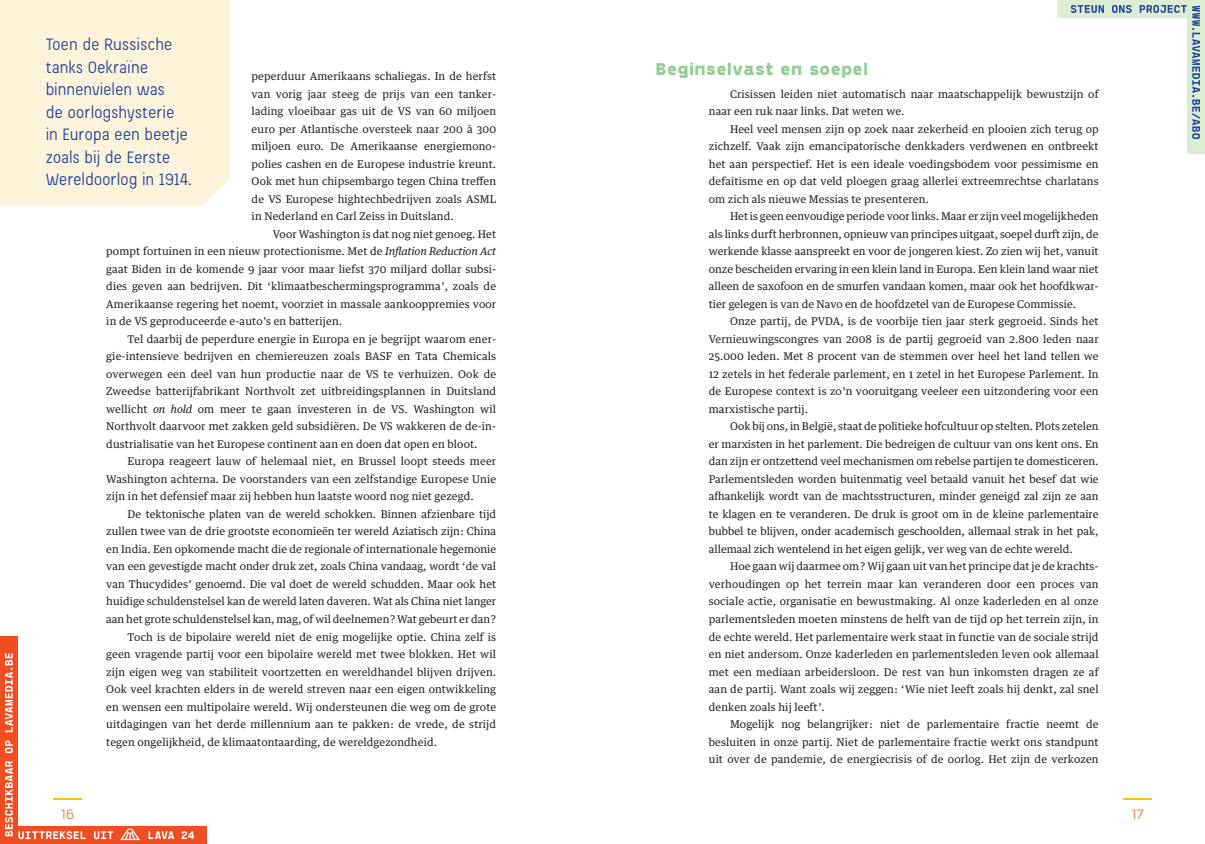
<style>
.page{position:relative;width:1205px;height:844px;background:#fff}
.page>*{position:absolute;margin:0;border:0;box-sizing:border-box;transform-origin:0 0}
._3_4_Lava_-_article{font:17.5px/22.5px "Beauchef";letter-spacing:.025em;color:#1f439b}
._3_3_Lava_-_article{font:800 17.5px "Gosha Sans";letter-spacing:.01em;color:#93cd94}
.t1{font:300 13.75px "Gosha Sans";color:#f47721}
.t2{font:800 11px "Cartograph Mono CF";color:#fff}
._3_2_Lava_-_article{font:10.62px/17.5px "Guardian Text Egyp";letter-spacing:.01em;color:#231f20;text-align:justify}
.s1{font-style:italic}
</style>
<div class="page">
<div style="left:0;top:0;width:230px;height:206px;background:#fef4db"></div>
<svg style="left:1123px;top:798px;width:29px;height:1px"></svg>
<div style="left:1057px;top:0;width:148px;height:18px;background:#ddedd4"></div>
<div style="left:1187px;top:0;width:18px;height:154px;background:#ddedd4"></div>
<div style="left:0;top:826px;width:207px;height:17px;background:#f04d22"></div>
<div style="left:0;top:636px;width:18px;height:207px;background:#f04d22"></div>
<svg style="left:5px;top:653px;width:169px;height:186px"></svg>
<svg style="left:1071px;top:5px;width:115px;height:8px"></svg>
<svg style="left:1192px;top:6px;width:8px;height:133px"></svg>
<p class="_3_4_Lava_-_article" style="left:46px;top:33px;width:147px">Toen de Russische tanks Oekraïne binnenvielen was<br>de oorlogshysterie<br>in Europa een beetje zoals bij de Eerste<br>Wereldoorlog in 1914.</p>
<p class="_3_2_Lava_-_article" style="left:252px;top:66px;width:246px">peperduur Amerikaans schaliegas. In de herfst van vorig jaar steeg de prijs van een tanker&shy;lading vloeibaar gas uit de VS van 60 miljoen euro per Atlantische oversteek naar 200 à 300 miljoen euro. De Amerikaanse energiemono&shy;polies cashen en de Europese industrie kreunt.<br>Ook met hun chipsembargo tegen China treffen de VS Europese hightechbedrijven zoals ASML in Nederland en Carl Zeiss in Duitsland.</p>
<p class="_3_2_Lava_-_article" style="left:106px;top:224px;width:391px;text-indent:167px">Voor Washington is dat nog niet genoeg. Het pompt fortuinen in een nieuw protectionisme. Met de <span class="s1">Inflation Reduction Act </span>gaat Biden in de komende 9 jaar voor maar liefst 370 miljard dollar subsi&shy;dies geven aan bedrijven. Dit ‘klimaatbeschermingsprogramma’, zoals de Amerikaanse regering het noemt, voorziet in massale aankooppremies voor in de VS geproduceerde e-auto’s en batterijen.</p>
<p class="_3_2_Lava_-_article" style="left:106px;top:329px;width:391px;text-indent:21px">Tel daarbij de peperdure energie in Europa en je begrijpt waarom ener&shy;gie-intensieve bedrijven en chemiereuzen zoals BASF en Tata Chemicals overwegen een deel van hun productie naar de VS te verhuizen. Ook de Zweedse batterijfabrikant Northvolt zet uitbreidingsplannen in Duitsland wellicht <span class="s1">on hold</span> om meer te gaan investeren in de VS. Washington wil Northvolt daarvoor met zakken geld subsidiëren. De VS wakkeren de de-in&shy;dustrialisatie van het Europese continent aan en doen dat open en bloot.</p>
<p class="_3_2_Lava_-_article" style="left:106px;top:451px;width:391px;text-indent:21px">Europa reageert lauw of helemaal niet, en Brussel loopt steeds meer Washington achterna. De voorstanders van een zelfstandige Europese Unie zijn in het defensief maar zij hebben hun laatste woord nog niet gezegd.</p>
<p class="_3_2_Lava_-_article" style="left:106px;top:504px;width:391px;text-indent:21px">De tektonische platen van de wereld schokken. Binnen afzienbare tijd zullen twee van de drie grootste economieën ter wereld Aziatisch zijn: China en India. Een opkomende macht die de regionale of internationale hegemonie van een gevestigde macht onder druk zet, zoals China vandaag, wordt ‘de val van Thucydides’ genoemd. Die val doet de wereld schudden. Maar ook het huidige schuldenstelsel kan de wereld laten daveren. Wat als China niet langer aan het grote schuldenstelsel kan, mag, of wil deelnemen ? Wat gebeurt er dan ?</p>
<p class="_3_2_Lava_-_article" style="left:106px;top:626px;width:391px;text-indent:21px">Toch is de bipolaire wereld niet de enig mogelijke optie. China zelf is geen vragende partij voor een bipolaire wereld met twee blokken. Het wil zijn eigen weg van stabiliteit voortzetten en wereldhandel blijven drijven.<br>Ook veel krachten elders in de wereld streven naar een eigen ontwikkeling en wensen een multipolaire wereld. Wij ondersteunen die weg om de grote uitdagingen van het derde millennium aan te pakken: de vrede, de strijd tegen ongelijkheid, de klimaatontaarding, de wereldgezondheid.</p>
<p class="_3_3_Lava_-_article" style="left:656px;top:57px;width:214px">Beginselvast en soepel</p>
<p class="_3_2_Lava_-_article" style="left:709px;top:84px;width:391px;text-indent:21px">Crisissen leiden niet automatisch naar maatschappelijk bewustzijn of naar een ruk naar links. Dat weten we.</p>
<p class="_3_2_Lava_-_article" style="left:709px;top:119px;width:391px;text-indent:21px">Heel veel mensen zijn op zoek naar zekerheid en plooien zich terug op zichzelf. Vaak zijn emancipatorische denkkaders verdwenen en ontbreekt het aan perspectief. Het is een ideale voedingsbodem voor pessimisme en defaitisme en op dat veld ploegen graag allerlei extreemrechtse charlatans om zich als nieuwe Messias te presenteren.</p>
<p class="_3_2_Lava_-_article" style="left:709px;top:206px;width:391px;text-indent:21px">Het is geen eenvoudige periode voor links. Maar er zijn veel mogelijkheden als links durft herbronnen, opnieuw van principes uitgaat, soepel durft zijn, de werkende klasse aanspreekt en voor de jongeren kiest. Zo zien wij het, vanuit onze bescheiden ervaring in een klein land in Europa. Een klein land waar niet alleen de saxofoon en de smurfen vandaan komen, maar ook het hoofdkwar&shy;tier gelegen is van de Navo en de hoofdzetel van de Europese Commissie.</p>
<p class="_3_2_Lava_-_article" style="left:709px;top:311px;width:391px;text-indent:21px">Onze partij, de PVDA, is de voorbije tien jaar sterk gegroeid. Sinds het Vernieuwingscongres van 2008 is de partij gegroeid van 2.800 leden naar 25.000 leden. Met 8 procent van de stemmen over heel het land tellen we 12 zetels in het federale parlement, en 1 zetel in het Europese Parlement. In de Europese context is zo’n vooruitgang veeleer een uitzondering voor een marxistische partij.</p>
<p class="_3_2_Lava_-_article" style="left:709px;top:416px;width:391px;text-indent:21px">Ook bij ons, in België, staat de politieke hofcultuur op stelten. Plots zetelen er marxisten in het parlement. Die bedreigen de cultuur van ons kent ons. En dan zijn er ontzettend veel mechanismen om rebelse partijen te domesticeren.<br>Parlementsleden worden buitenmatig veel betaald vanuit het besef dat wie afhankelijk wordt van de machtsstructuren, minder geneigd zal zijn ze aan te klagen en te veranderen. De druk is groot om in de kleine parlementaire bubbel te blijven, onder academisch geschoolden, allemaal strak in het pak, allemaal zich wentelend in het eigen gelijk, ver weg van de echte wereld.</p>
<p class="_3_2_Lava_-_article" style="left:709px;top:556px;width:391px;text-indent:21px">Hoe gaan wij daarmee om ? Wij gaan uit van het principe dat je de krachts&shy;verhoudingen op het terrein maar kan veranderen door een proces van sociale actie, organisatie en bewustmaking. Al onze kaderleden en al onze parlementsleden moeten minstens de helft van de tijd op het terrein zijn, in de echte wereld. Het parlementaire werk staat in functie van de sociale strijd en niet andersom. Onze kaderleden en parlementsleden leven ook allemaal met een mediaan arbeidersloon. De rest van hun inkomsten dragen ze af aan de partij. Want zoals wij zeggen: ‘Wie niet leeft zoals hij denkt, zal snel denken zoals hij leeft’.</p>
<p class="_3_2_Lava_-_article" style="left:709px;top:714px;width:391px;text-indent:21px">Mogelijk nog belangrijker: niet de parlementaire fractie neemt de besluiten in onze partij. Niet de parlementaire fractie werkt ons standpunt uit over de pandemie, de energiecrisis of de oorlog. Het zijn de verkozen</p>
<p class="t1" style="left:60px;top:804px;width:15px">16</p>
<p class="t1" style="left:1131px;top:804px;width:15px">17</p>
<p class="t2" style="left:181px;top:828px;width:15px">24</p>
</div>
